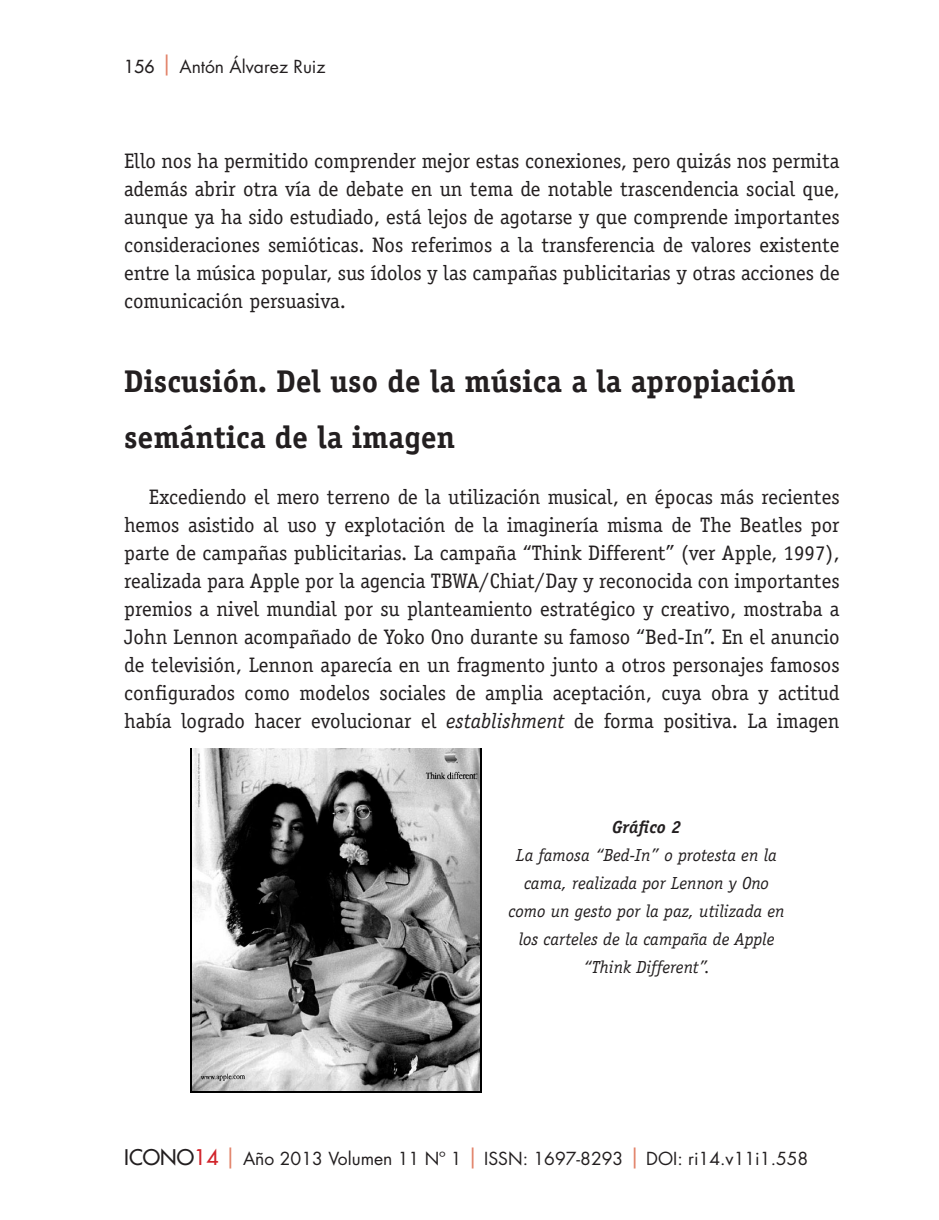
<style>
.page{position:relative;width:939px;height:1220px;background:#fff}
.page>*{position:absolute;margin:0;border:0;box-sizing:border-box;transform-origin:0 0}
.t1{font:700 31.5px/56px "Officina Serif Std";color:#231f20}
.t2{font:21px/28px "Officina Serif Std";color:#231f20;text-align:justify}
.t3{font:italic 17.5px/28px "Officina Serif Std";color:#231f20;text-align:center}
.t4{font:17.5px "Futura Std";color:#231f20}
.t5{font:italic 700 17.5px "Officina Serif Std";color:#231f20}
.s1{font-weight:500}
.s2{font-size:21px;color:#e18066}
.s3{font-style:italic}
.s4{font-weight:500;font-size:21px}
.s5{font-weight:500;font-size:21px;color:#d1232a}
</style>
<div class="page">
<img style="left:191px;top:748px;width:289px;height:344px">
<hr style="left:190px;top:748px;width:1px;height:344px;background:#000">
<hr style="left:480px;top:748px;width:1px;height:344px;background:#000">
<hr style="left:191px;top:1092px;width:289px;height:1px;background:#000">
<p class="t4" style="left:124px;top:56px;width:203px"><span class="s1">156</span> <span class="s2">|</span> Antón Álvarez Ruiz</p>
<p class="t2" style="left:124px;top:147px;width:716px">Ello nos ha permitido comprender mejor estas conexiones, pero quizás nos permita además abrir otra vía de debate en un tema de notable trascendencia social que, aunque ya ha sido estudiado, está lejos de agotarse y que comprende importantes consideraciones semióticas. Nos referimos a la transferencia de valores existente entre la música popular, sus ídolos y las campañas publicitarias y otras acciones de comunicación persuasiva.</p>
<p class="t1" style="left:124px;top:353px;width:672px">Discusión. Del uso de la música a la apropiación semántica de la imagen</p>
<p class="t2" style="left:124px;top:483px;width:716px;text-indent:25px">Excediendo el mero terreno de la utilización musical, en épocas más recientes hemos asistido al uso y explotación de la imaginería misma de The Beatles por parte de campañas publicitarias. La campaña “Think Different” (ver Apple, 1997), realizada para Apple por la agencia TBWA/Chiat/Day y reconocida con importantes premios a nivel mundial por su planteamiento estratégico y creativo, mostraba a John Lennon acompañado de Yoko Ono durante su famoso “Bed-In”. En el anuncio de televisión, Lennon aparecía en un fragmento junto a otros personajes famosos configurados como modelos sociales de amplia aceptación, cuya obra y actitud había logrado hacer evolucionar el <span class="s3">establishment</span> de forma positiva. La imagen</p>
<p class="t5" style="left:611px;top:817px;width:71px">Gráfico 2</p>
<p class="t3" style="left:508px;top:841px;width:277px">La famosa “Bed-In” o protesta en la cama, realizada por Lennon y Ono como un gesto por la paz, utilizada en los carteles de la campaña de Apple “Think Different”.</p>
<p class="t4" style="left:124px;top:1148px;width:685px"><span class="s4">ICONO</span><span class="s5">14</span> <span class="s2">|</span> Año 2013 Volumen 11 Nº 1 <span class="s2">|</span> ISSN: 1697-8293 <span class="s2">|</span> DOI: ri14.v11i1.558</p>
</div>
